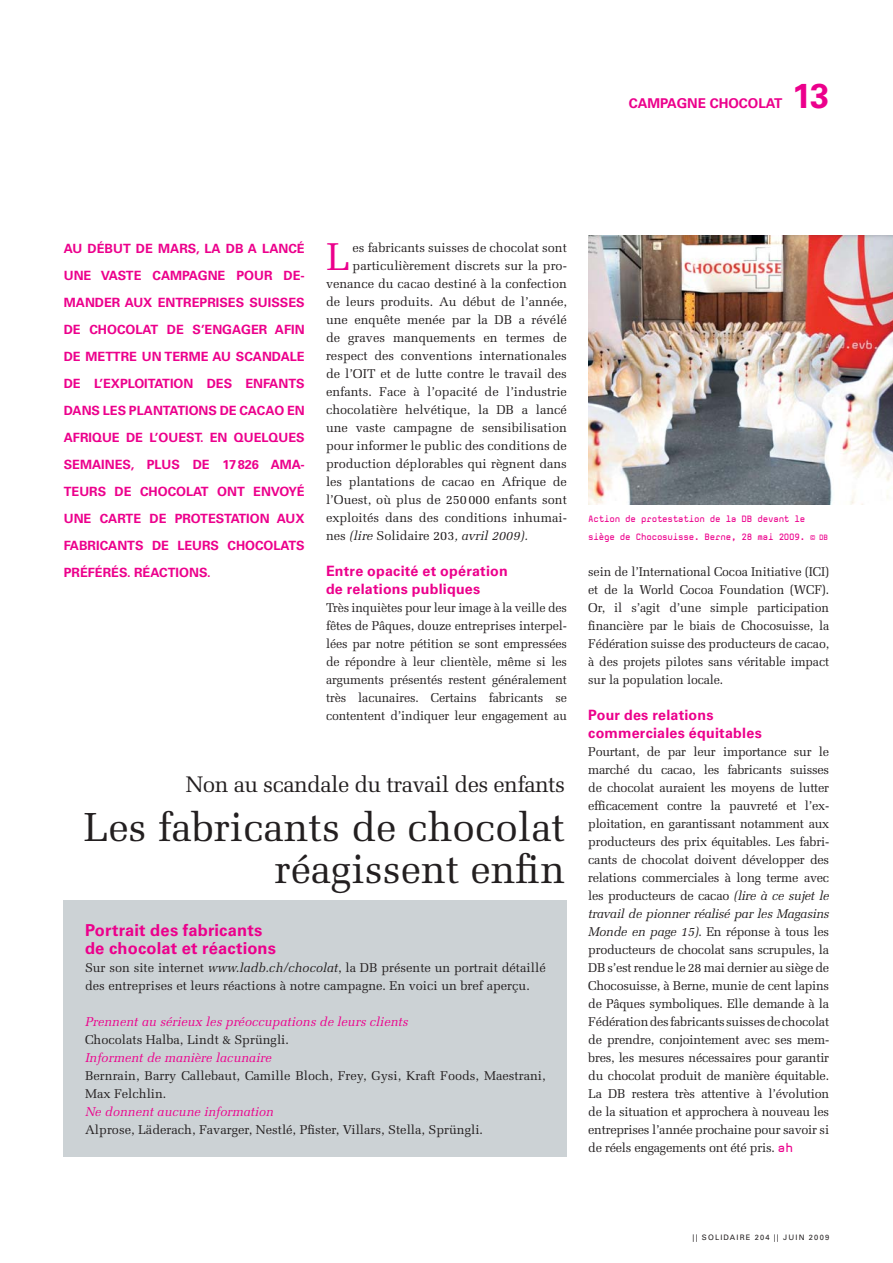
<style>
.page{position:relative;width:893px;height:1263px;background:#fff}
.page>*{position:absolute;margin:0;border:0;box-sizing:border-box;transform-origin:0 0}
.t1{font:40.5px/42px "Melior LT";color:#231f20;text-align:right}
.t2{font:38.7px "Melior LT";color:#ec008c}
.t3{font:700 34.5px "Univers";color:#ec008c}
.t4{font:22.5px "Melior LT";letter-spacing:-.025em;color:#231f20}
.t5{font:700 16.5px/18px "Univers";letter-spacing:.01em;color:#ec008c}
.t6{font:700 14.25px/18px "Univers";letter-spacing:.015em;color:#ec008c}
.t7{font:700 13.5px "Univers LT";color:#ec008c}
.t8{font:12.75px/18px "Melior LT";color:#231f20;text-align:justify}
.t9{font:700 12.75px/27px "Univers";color:#ec008c;text-align:justify}
.t10{font:italic 12.75px "Melior LT";color:#ec008c}
.t11{font:italic 12.75px "Melior LT";color:#231f20}
.t12{font:700 9px/18px "Mono";letter-spacing:-.03em;color:#ec008c;scale:.93 1}
.t13{font:7.5px "Univers";letter-spacing:.15em;color:#231f20}
.s1{font-style:normal}
.s2{font-style:italic}
.s3{font-size:7.5px}
.s4{font-family:"Mono";font-weight:700;font-size:12px;color:#ec008c}
</style>
<div class="page">
<div style="left:64px;top:900px;width:503px;height:257px;background:#ccd2d5"></div>
<img style="left:588px;top:235px;width:305px;height:270px">
<p class="t7" style="left:629px;top:97px;width:155px">CAMPAGNE CHOCOLAT</p>
<h3 class="t3" style="left:792px;top:83px;width:39px">13</h3>
<p class="t9" style="left:64px;top:236px;width:242px">AU DÉBUT DE MARS, LA DB A LANCÉ UNE VASTE CAMPAGNE POUR DE-MANDER AUX ENTREPRISES SUISSES DE CHOCOLAT DE S’ENGAGER AFIN DE METTRE UN TERME AU SCANDALE DE L’EXPLOITATION DES ENFANTS DANS LES PLANTATIONS DE CACAO EN AFRIQUE DE L’OUEST. EN QUELQUES SEMAINES, PLUS DE 17 826 AMA-TEURS DE CHOCOLAT ONT ENVOYÉ UNE CARTE DE PROTESTATION AUX FABRICANTS DE LEURS CHOCOLATS PRÉFÉRÉS. RÉACTIONS.</p>
<h2 class="t2" style="left:326px;top:237px;width:25px">L</h2>
<p class="t8" style="left:353px;top:239px;width:216px">es fabricants suisses de chocolat sont</p>
<p class="t8" style="left:353px;top:257px;width:216px">particulièrement discrets sur la pro-</p>
<p class="t8" style="left:326px;top:275px;width:242px">venance du cacao destiné à la confection</p>
<p class="t8" style="left:326px;top:293px;width:242px">de leurs produits. Au début de l’année,</p>
<p class="t8" style="left:326px;top:311px;width:242px">une enquête menée par la DB a révélé</p>
<p class="t8" style="left:326px;top:329px;width:242px">de graves manquements en termes de</p>
<p class="t8" style="left:326px;top:347px;width:242px">respect des conventions internationales</p>
<p class="t8" style="left:326px;top:365px;width:242px">de l’OIT et de lutte contre le travail des</p>
<p class="t8" style="left:326px;top:383px;width:242px">enfants. Face à l’opacité de l’industrie</p>
<p class="t8" style="left:326px;top:401px;width:242px">chocolatière helvétique, la DB a lancé</p>
<p class="t8" style="left:326px;top:419px;width:242px">une vaste campagne de sensibilisation</p>
<p class="t8" style="left:326px;top:437px;width:242px">pour informer le public des conditions de</p>
<p class="t8" style="left:326px;top:455px;width:242px">production déplorables qui règnent dans</p>
<p class="t8" style="left:326px;top:473px;width:242px">les plantations de cacao en Afrique de</p>
<p class="t8" style="left:326px;top:491px;width:242px">l’Ouest, où plus de 250 000 enfants sont</p>
<p class="t8" style="left:326px;top:509px;width:242px">exploités dans des conditions inhumai-</p>
<p class="t11" style="left:326px;top:529px;width:203px"><span class="s1">nes</span> (lire <span class="s1">Solidaire 203</span>, avril 2009).</p>
<p class="t6" style="left:326px;top:563px;width:183px">Entre opacité et opération de relations publiques</p>
<p class="t8" style="left:326px;top:599px;width:242px">Très inquiètes pour leur image à la veille des fêtes de Pâques, douze entreprises interpel&shy;lées par notre pétition se sont empressées de répondre à leur clientèle, même si les arguments présentés restent généralement très lacunaires. Certains fabricants se contentent d’indiquer leur engagement au</p>
<h3 class="t4" style="left:186px;top:773px;width:381px">Non au scandale du travail des enfants</h3>
<h1 class="t1" style="left:84px;top:807px;width:483px">Les fabricants de chocolat réagissent enfin</h1>
<p class="t5" style="left:85px;top:923px;width:193px">Portrait des fabricants de chocolat et réactions</p>
<p class="t8" style="left:85px;top:959px;width:462px">Sur son site internet <span class="s2">www.ladb.ch/chocolat</span>, la DB présente un portrait détaillé des entreprises et leurs réactions à notre campagne. En voici un bref aperçu.</p>
<p class="t10" style="left:85px;top:1015px;width:325px">Prennent au sérieux les préoccupations de leurs clients</p>
<p class="t8" style="left:85px;top:1031px;width:205px">Chocolats Halba, Lindt &amp; Sprüngli.</p>
<p class="t10" style="left:85px;top:1051px;width:188px">Informent de manière lacunaire</p>
<p class="t8" style="left:85px;top:1067px;width:462px">Bernrain, Barry Callebaut, Camille Bloch, Frey, Gysi, Kraft Foods, Maestrani,<br>Max Felchlin.</p>
<p class="t10" style="left:85px;top:1105px;width:190px">Ne donnent aucune information</p>
<p class="t8" style="left:85px;top:1121px;width:400px">Alprose, Läderach, Favarger, Nestlé, Pfister, Villars, Stella, Sprüngli.</p>
<p class="t12" style="left:588px;top:511px;width:260px">Action de protestation de la DB devant le siège de Chocosuisse. Berne, 28 mai 2009. <span class="s3">© DB</span></p>
<p class="t8" style="left:588px;top:563px;width:242px">sein de l’International Cocoa Initiative (ICI) et de la World Cocoa Foundation (WCF).<br>Or, il s’agit d’une simple participation financière par le biais de Chocosuisse, la Fédération suisse des producteurs de cacao, à des projets pilotes sans véritable impact sur la population locale.</p>
<p class="t6" style="left:588px;top:707px;width:175px">Pour des relations commerciales équitables</p>
<p class="t8" style="left:588px;top:743px;width:242px">Pourtant, de par leur importance sur le marché du cacao, les fabricants suisses de chocolat auraient les moyens de lutter efficacement contre la pauvreté et l’ex&shy;ploitation, en garantissant notamment aux producteurs des prix équitables. Les fabri&shy;cants de chocolat doivent développer des relations commerciales à long terme avec les producteurs de cacao <span class="s2">(lire à ce sujet le travail de pionner réalisé par les Magasins Monde en page 15)</span>. En réponse à tous les producteurs de chocolat sans scrupules, la DB s’est rendue le 28 mai dernier au siège de Chocosuisse, à Berne, munie de cent lapins de Pâques symboliques. Elle demande à la Fédération des fabricants suisses de chocolat de prendre, conjointement avec ses mem&shy;bres, les mesures nécessaires pour garantir du chocolat produit de manière équitable.<br>La DB restera très attentive à l’évolution de la situation et approchera à nouveau les entreprises l’année prochaine pour savoir si de réels engagements ont été pris. <span class="s4">ah</span></p>
<p class="t13" style="left:693px;top:1234px;width:138px">|| SOLIDAIRE 204 || JUIN 2009</p>
</div>
